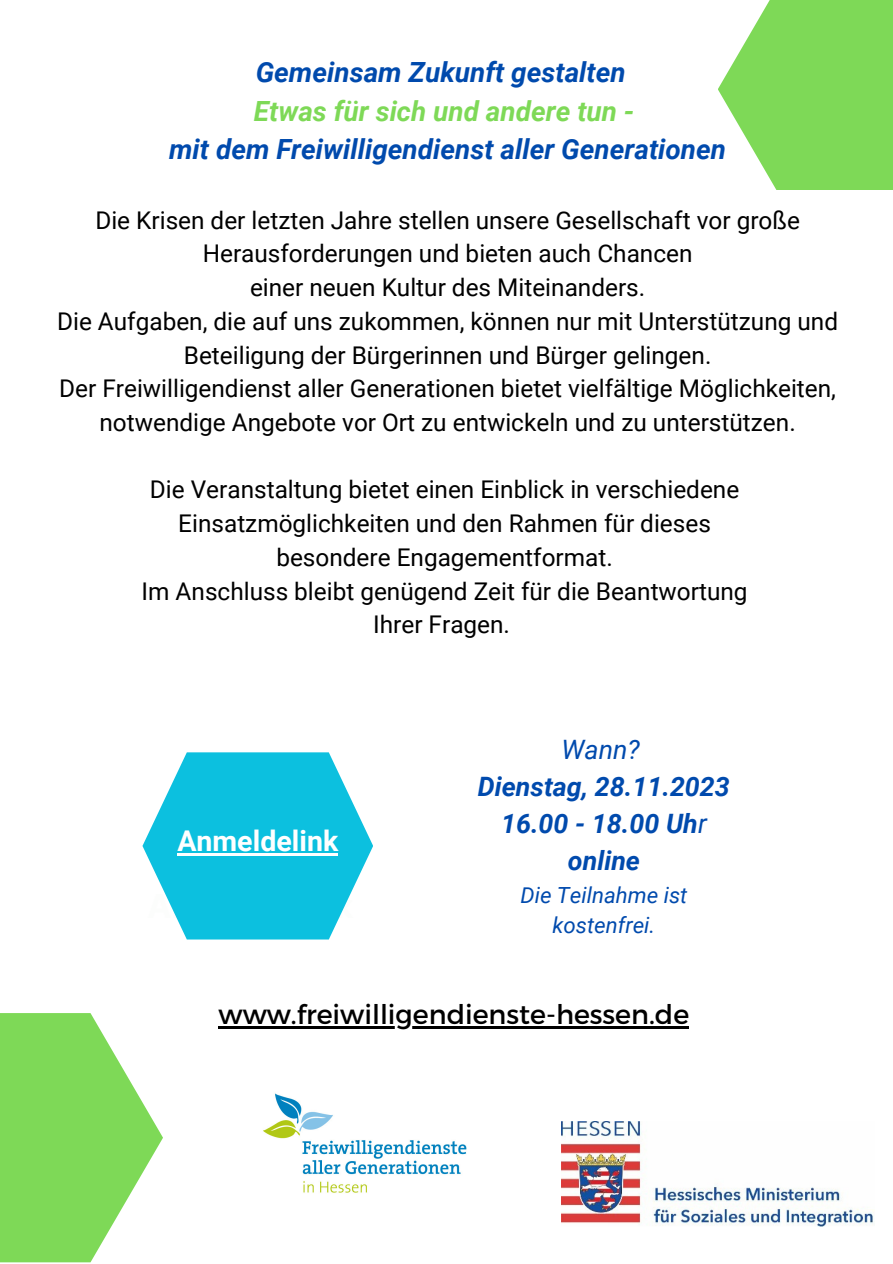
<style>
.page{position:relative;width:893px;height:1264px;background:#fff}
.page>*{position:absolute;margin:0;border:0;box-sizing:border-box;transform-origin:0 0}
.t1{font:700 28.5px "Roboto";color:#fff}
.t2{font:italic 700 27.75px "Roboto";color:#004aad}
.t3{font:italic 700 27.75px "Roboto";color:#7ed957}
.t4{font:27px "Montserrat";color:#000}
.t5{font:italic 700 26.7px "Roboto";color:#004aad}
.t6{font:italic 26.7px "Roboto";color:#004aad}
.t7{font:24.3px "Roboto";color:#000}
.t8{font:italic 22.2px "Roboto";color:#004aad}
.s1{font-weight:400}
</style>
<div class="page">
<img style="left:561px;top:1121px;width:313px;height:105px">
<svg style="left:718px;top:0;width:174px;height:190px"></svg>
<img style="left:263px;top:1093px;width:204px;height:100px">
<svg style="left:0;top:1013px;width:163px;height:249px;fill:#7ed957"></svg>
<svg style="left:142px;top:752px;width:231px;height:187px"></svg>
<hr style="left:177px;top:853px;width:161px;height:2px;background:#fff">
<hr style="left:219px;top:1026px;width:470px;height:2px;background:#000">
<p class="t2" style="left:256px;top:57px;width:371px">Gemeinsam Zukunft gestalten</p>
<p class="t3" style="left:254px;top:95px;width:382px">Etwas für sich und andere tun -</p>
<p class="t2" style="left:169px;top:133px;width:558px">mit dem Freiwilligendienst aller Generationen</p>
<p class="t7" style="left:95px;top:206px;width:706px">Die Krisen der letzten Jahre stellen unsere Gesellschaft vor große</p>
<p class="t7" style="left:203px;top:240px;width:491px">Herausforderungen und bieten auch Chancen</p>
<p class="t7" style="left:250px;top:273px;width:397px">einer neuen Kultur des Miteinanders.</p>
<p class="t7" style="left:57px;top:307px;width:782px">Die Aufgaben, die auf uns zukommen, können nur mit Unterstützung und</p>
<p class="t7" style="left:184px;top:341px;width:529px">Beteiligung der Bürgerinnen und Bürger gelingen.</p>
<p class="t7" style="left:59px;top:375px;width:778px">Der Freiwilligendienst aller Generationen bietet vielfältige Möglichkeiten,</p>
<p class="t7" style="left:99px;top:408px;width:697px">notwendige Angebote vor Ort zu entwickeln und zu unterstützen.</p>
<p class="t7" style="left:150px;top:476px;width:590px">Die Veranstaltung bietet einen Einblick in verschiedene</p>
<p class="t7" style="left:178px;top:509px;width:534px">Einsatzmöglichkeiten und den Rahmen für dieses</p>
<p class="t7" style="left:276px;top:543px;width:338px">besondere Engagementformat.</p>
<p class="t7" style="left:142px;top:577px;width:607px">Im Anschluss bleibt genügend Zeit für die Beantwortung</p>
<p class="t7" style="left:373px;top:611px;width:138px">Ihrer Fragen.</p>
<p class="t1" style="left:177px;top:824px;width:162px">Anmeldelink</p>
<p class="t6" style="left:561px;top:734px;width:80px">Wann?</p>
<p class="t5" style="left:478px;top:771px;width:253px">Dienstag, 28.11.2023</p>
<p class="t5" style="left:501px;top:808px;width:207px">16.00 - 18.00 Uh<span class="s1">r</span></p>
<p class="t5" style="left:568px;top:845px;width:74px">online</p>
<p class="t8" style="left:520px;top:882px;width:168px">Die Teilnahme ist</p>
<p class="t8" style="left:552px;top:912px;width:104px">kostenfrei.</p>
<p class="t4" style="left:219px;top:996px;width:472px">www.freiwilligendienste-hessen.de</p>
</div>
